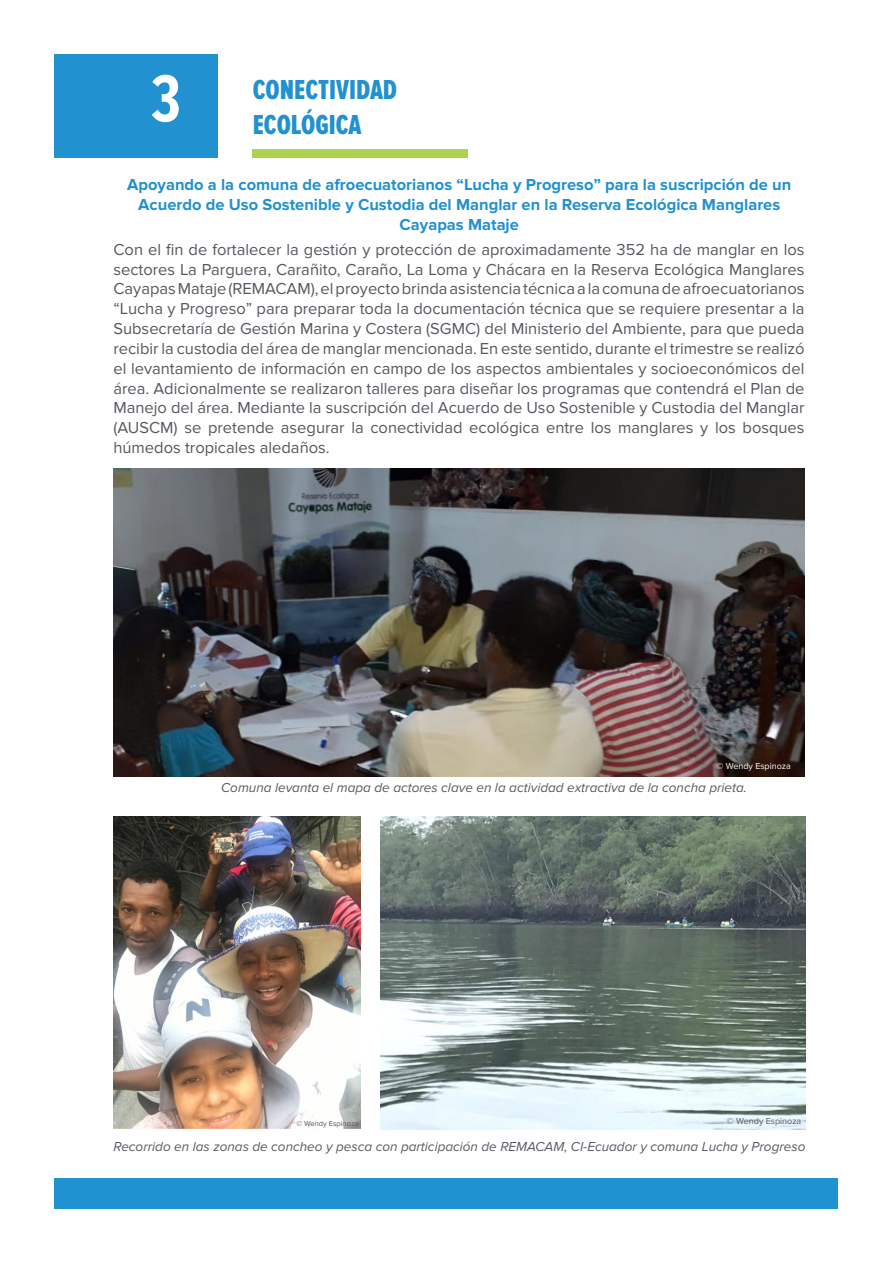
<style>
.page{position:relative;width:893px;height:1263px;background:#fff}
.page>*{position:absolute;margin:0;border:0;box-sizing:border-box;transform-origin:0 0}
.t1{font:700 69px "Proxima Nova Ex Cn";color:#fff}
.t2{font:28.5px "Proxima Nova Ex Cn Extrabld";color:#2191d0}
.t3{font:16.5px/19.8px "Proxima Nova";color:#55585f;text-align:justify}
.t4{font:700 16.5px/19.8px "Proxima Nova";color:#2191d0;text-align:center}
.t5{font:italic 13.5px "Proxima Nova";color:#565a61}
.t6{font:9px "Proxima Nova";color:#fff}
.t7{font:9px "Proxima Nova";color:#55585e}
.t8{font:7.5px "Proxima Nova";color:#55585e}
</style>
<div class="page">
<div style="left:54px;top:54px;width:163px;height:103px;background:#2191d0"></div>
<div style="left:252px;top:150px;width:216px;height:8px;background:#add250"></div>
<div style="left:54px;top:1179px;width:783px;height:30px;background:#1f92d1"></div>
<img style="left:113px;top:469px;width:691px;height:308px">
<img style="left:113px;top:816px;width:247px;height:313px">
<img style="left:381px;top:816px;width:425px;height:314px">
<p class="t1" style="left:150px;top:60px;width:32px">3</p>
<p class="t2" style="left:253px;top:74px;width:146px">CONECTIVIDAD</p>
<p class="t2" style="left:253px;top:108px;width:110px">ECOLÓGICA</p>
<p class="t4" style="left:127px;top:175px;width:666px">Apoyando a la comuna de afroecuatorianos “Lucha y Progreso” para la suscripción de un<br>Acuerdo de Uso Sostenible y Custodia del Manglar en la Reserva Ecológica Manglares<br>Cayapas Mataje</p>
<p class="t3" style="left:113px;top:240px;width:693px">Con el fin de fortalecer la gestión y protección de aproximadamente 352 ha de manglar en los sectores La Parguera, Carañito, Caraño, La Loma y Chácara en la Reserva Ecológica Manglares Cayapas Mataje (REMACAM), el proyecto brinda asistencia técnica a la comuna de afroecuatorianos “Lucha y Progreso” para preparar toda la documentación técnica que se requiere presentar a la Subsecretaría de Gestión Marina y Costera (SGMC) del Ministerio del Ambiente, para que pueda recibir la custodia del área de manglar mencionada. En este sentido, durante el trimestre se realizó el levantamiento de información en campo de los aspectos ambientales y socioeconómicos del área. Adicionalmente se realizaron talleres para diseñar los programas que contendrá el Plan de Manejo del área. Mediante la suscripción del Acuerdo de Uso Sostenible y Custodia del Manglar (AUSCM) se pretende asegurar la conectividad ecológica entre los manglares y los bosques húmedos tropicales aledaños.</p>
<p class="t6" style="left:716px;top:761px;width:76px">© Wendy Espinoza</p>
<p class="t5" style="left:221px;top:780px;width:527px">Comuna levanta el mapa de actores clave en la actividad extractiva de la concha prieta.</p>
<p class="t8" style="left:296px;top:1119px;width:64px">© Wendy Espinoza</p>
<p class="t7" style="left:727px;top:1116px;width:76px">© Wendy Espinoza</p>
<p class="t5" style="left:114px;top:1139px;width:693px">Recorrido en las zonas de concheo y pesca con participación de REMACAM, CI-Ecuador y comuna Lucha y Progreso</p>
</div>
